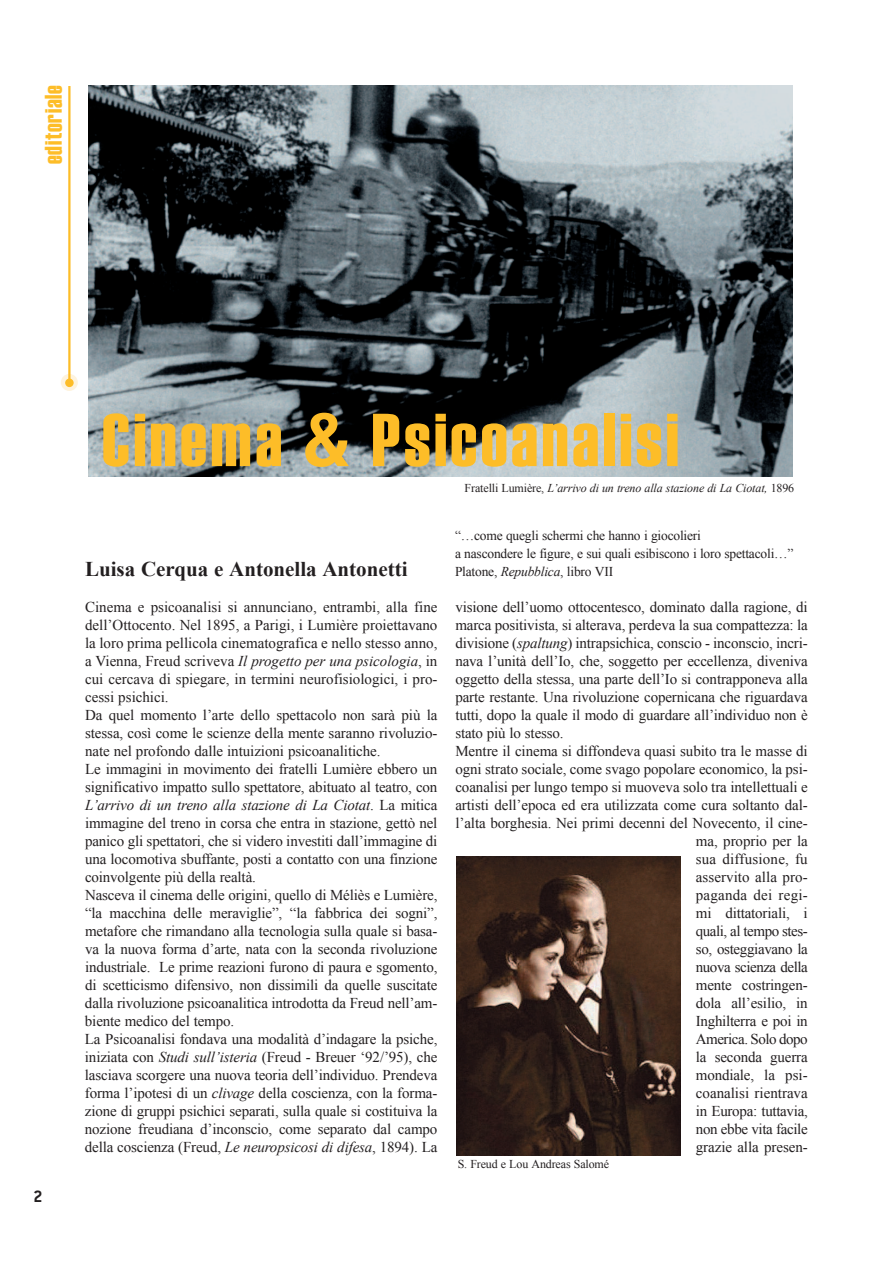
<style>
.page{position:relative;width:893px;height:1263px;background:#fff}
.page>*{position:absolute;margin:0;border:0;box-sizing:border-box;transform-origin:0 0}
.t1{font:74.85px "Haettenschweiler";letter-spacing:.05em;color:#fdbd28}
.t2{font:24px "Haettenschweiler";letter-spacing:.04em;color:#fdbd28}
.t3{font:700 21px "Times New Roman";color:#231f20}
.t4{font:700 18px "Conduit ITC";color:#231f20}
.t5{font:15px/18px "Times New Roman";letter-spacing:-.01em;color:#231f20}
.t6{font:15px "Times New Roman";letter-spacing:-.03em;color:#231f20}
.t7{font:15px "Times New Roman";letter-spacing:.015em;color:#231f20}
.t8{font:13.5px/18px "Times New Roman";letter-spacing:-.015em;color:#231f20}
.t9{font:italic 12px "Times New Roman";letter-spacing:-.01em;color:#231f20}
.t10{font:12px "Times New Roman";letter-spacing:-.01em;color:#231f20}
.s1{font-family:"Helvetica Neue";font-weight:700;font-stretch:condensed}
.s2{font-style:normal}
.s3{font-style:italic}
</style>
<div class="page">
<img style="left:89px;top:86px;width:703px;height:391px">
<div style="left:61px;top:374px;width:17px;height:17px;background:#fef3dd;border-radius:50%"></div>
<hr style="left:68px;top:86px;width:3px;height:298px;background:#fdbd28">
<div style="left:65px;top:379px;width:9px;height:8px;background:#fdbd28;border-radius:50%"></div>
<img style="left:456px;top:857px;width:225px;height:298px">
<h2 class="t2" style="left:41px;top:164px;width:81px;rotate:-90deg">editoriale</h2>
<p class="t4" style="left:33px;top:1186px;width:11px">2</p>
<h1 class="t1" style="left:102px;top:400px;width:578px">Cinema <span class="s1">&amp;</span> Psicoanalisi</h1>
<p class="t9" style="left:465px;top:481px;width:331px"><span class="s2">Fratelli Lumière,</span> L’arrivo di un treno alla stazione di La Ciotat, <span class="s2">1896</span></p>
<p class="t8" style="left:455px;top:526px;width:340px">“…come quegli schermi che hanno i giocolieri<br>a nascondere le figure, e sui quali esibiscono i loro spettacoli…”<br>Platone, <span class="s3">Repubblica</span>, libro VII</p>
<h3 class="t3" style="left:85px;top:557px;width:324px">Luisa Cerqua e Antonella Antonetti</h3>
<p class="t5" style="left:85px;top:598px;width:354px">Cinema e psicoanalisi si annunciano, entrambi, alla fine dell’Ottocento. Nel 1895, a Parigi, i Lumière proiettavano la loro prima pellicola cinematografica e nello stesso anno, a Vienna, Freud scriveva <span class="s3">Il progetto per una psicologia</span>, in cui cercava di spiegare, in termini neurofisiologici, i pro&shy;cessi psichici.<br>Da quel momento l’arte dello spettacolo non sarà più la stessa, così come le scienze della mente saranno rivoluzio&shy;nate nel profondo dalle intuizioni psicoanalitiche.<br>Le immagini in movimento dei fratelli Lumière ebbero un significativo impatto sullo spettatore, abituato al teatro, con <span class="s3">L’arrivo di un treno alla stazione di La Ciotat</span>. La mitica immagine del treno in corsa che entra in stazione, gettò nel panico gli spettatori, che si videro investiti dall’immagine di una locomotiva sbuffante, posti a contatto con una finzione coinvolgente più della realtà.<br>Nasceva il cinema delle origini, quello di Méliès e Lumière, “la macchina delle meraviglie”, “la fabbrica dei sogni”, metafore che rimandano alla tecnologia sulla quale si basa&shy;va la nuova forma d’arte, nata con la seconda rivoluzione industriale. Le prime reazioni furono di paura e sgomento, di scetticismo difensivo, non dissimili da quelle suscitate dalla rivoluzione psicoanalitica introdotta da Freud nell’am&shy;biente medico del tempo.<br>La Psicoanalisi fondava una modalità d’indagare la psiche, iniziata con <span class="s3">Studi sull’isteria</span> (Freud - Breuer ‘92/’95), che lasciava scorgere una nuova teoria dell’individuo. Prendeva forma l’ipotesi di un <span class="s3">clivage</span> della coscienza, con la forma&shy;zione di gruppi psichici separati, sulla quale si costituiva la nozione freudiana d’inconscio, come separato dal campo della coscienza (Freud, <span class="s3">Le neuropsicosi di difesa</span>, 1894). La</p>
<p class="t5" style="left:455px;top:598px;width:354px">visione dell’uomo ottocentesco, dominato dalla ragione, di</p>
<p class="t5" style="left:455px;top:616px;width:354px">marca positivista, si alterava, perdeva la sua compattezza: la</p>
<p class="t5" style="left:455px;top:634px;width:354px">divisione (<span class="s3">spaltung</span>) intrapsichica, conscio - inconscio, incri-</p>
<p class="t5" style="left:455px;top:652px;width:354px">nava l’unità dell’Io, che, soggetto per eccellenza, diveniva</p>
<p class="t5" style="left:455px;top:670px;width:354px">oggetto della stessa, una parte dell’Io si contrapponeva alla</p>
<p class="t5" style="left:455px;top:688px;width:354px">parte restante. Una rivoluzione copernicana che riguardava</p>
<p class="t5" style="left:455px;top:706px;width:354px">tutti, dopo la quale il modo di guardare all’individuo non è</p>
<p class="t5" style="left:455px;top:724px;width:110px">stato più lo stesso.</p>
<p class="t5" style="left:455px;top:742px;width:354px">Mentre il cinema si diffondeva quasi subito tra le masse di</p>
<p class="t5" style="left:455px;top:760px;width:354px">ogni strato sociale, come svago popolare economico, la psi-</p>
<p class="t5" style="left:455px;top:778px;width:354px">coanalisi per lungo tempo si muoveva solo tra intellettuali e</p>
<p class="t5" style="left:455px;top:796px;width:354px">artisti dell’epoca ed era utilizzata come cura soltanto dal-</p>
<p class="t5" style="left:455px;top:814px;width:354px">l’alta borghesia. Nei primi decenni del Novecento, il cine-</p>
<p class="t5" style="left:696px;top:832px;width:113px">ma, proprio per la</p>
<p class="t7" style="left:696px;top:851px;width:113px">sua diffusione, fu</p>
<p class="t5" style="left:696px;top:868px;width:113px">asservito alla pro-</p>
<p class="t7" style="left:696px;top:887px;width:113px">paganda dei regi-</p>
<p class="t5" style="left:696px;top:904px;width:113px">mi dittatoriali, i</p>
<p class="t6" style="left:696px;top:923px;width:113px">quali, al tempo stes-</p>
<p class="t5" style="left:696px;top:940px;width:113px">so, osteggiavano la</p>
<p class="t6" style="left:696px;top:959px;width:113px">nuova scienza della</p>
<p class="t5" style="left:696px;top:976px;width:113px">mente costringen-</p>
<p class="t5" style="left:696px;top:994px;width:113px">dola all’esilio, in</p>
<p class="t5" style="left:696px;top:1012px;width:113px">Inghilterra e poi in</p>
<p class="t6" style="left:696px;top:1031px;width:113px">America. Solo dopo</p>
<p class="t5" style="left:696px;top:1048px;width:113px">la seconda guerra</p>
<p class="t5" style="left:696px;top:1066px;width:113px">mondiale, la psi-</p>
<p class="t5" style="left:696px;top:1084px;width:113px">coanalisi rientrava</p>
<p class="t5" style="left:696px;top:1102px;width:113px">in Europa: tuttavia,</p>
<p class="t5" style="left:696px;top:1120px;width:113px">non ebbe vita facile</p>
<p class="t5" style="left:696px;top:1138px;width:113px">grazie alla presen-</p>
<p class="t10" style="left:458px;top:1158px;width:153px">S. Freud e Lou Andreas Salomé</p>
</div>
